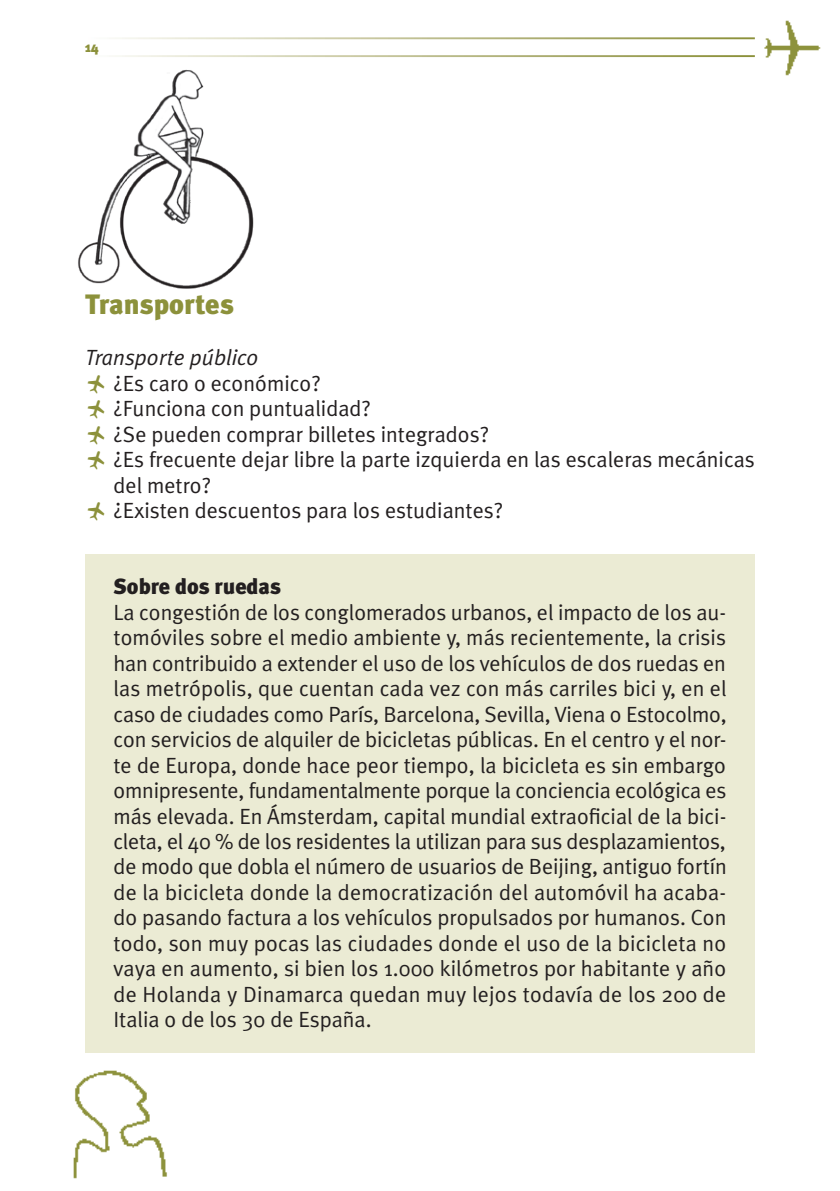
<style>
.page{position:relative;width:840px;height:1191px;background:#fff}
.page>*{position:absolute;margin:0;border:0;box-sizing:border-box;transform-origin:0 0}
.t1{font:900 28px "Meta Plus";color:#8c913b}
.t2{font:22px/25.4px "Meta Plus Normal";color:#231f20}
.t3{font:italic 22px "Meta Plus Normal";color:#231f20}
.t4{font:900 22px "Meta Plus";color:#231f20}
.t5{font:900 14px "Meta Plus";color:#8c913b}
</style>
<div class="page">
<img style="left:73px;top:1070px;width:94px;height:109px">
<div style="left:85px;top:554px;width:669px;height:498px;background:#ebebd4"></div>
<img style="left:764px;top:20px;width:57px;height:56px">
<img style="left:78px;top:69px;width:176px;height:220px">
<p class="t5" style="left:85px;top:39px;width:15px">14</p>
<p class="t1" style="left:85px;top:288px;width:150px">Transportes</p>
<p class="t3" style="left:85px;top:345px;width:175px">Transporte público</p>
<p class="t2" style="left:113px;top:370px;width:642px">¿Es caro o económico?<br>¿Funciona con puntualidad?<br>¿Se pueden comprar billetes integrados?<br>¿Es frecuente dejar libre la parte izquierda en las escaleras mecánicas del metro?<br>¿Existen descuentos para los estudiantes?</p>
<p class="t4" style="left:113px;top:574px;width:169px">Sobre dos ruedas</p>
<p class="t2" style="left:113px;top:599px;width:614px;text-align:justify">La congestión de los conglomerados urbanos, el impacto de los au&shy;tomóviles sobre el medio ambiente y, más recientemente, la crisis han contribuido a extender el uso de los vehículos de dos ruedas en las metrópolis, que cuentan cada vez con más carriles bici y, en el caso de ciudades como París, Barcelona, Sevilla, Viena o Estocolmo, con servicios de alquiler de bicicletas públicas. En el centro y el nor&shy;te de Europa, donde hace peor tiempo, la bicicleta es sin embargo omnipresente, fundamentalmente porque la conciencia ecológica es más elevada. En Ámsterdam, capital mundial extraoficial de la bici&shy;cleta, el 40 % de los residentes la utilizan para sus desplazamientos, de modo que dobla el número de usuarios de Beijing, antiguo fortín de la bicicleta donde la democratización del automóvil ha acaba&shy;do pasando factura a los vehículos propulsados por humanos. Con todo, son muy pocas las ciudades donde el uso de la bicicleta no vaya en aumento, si bien los 1.000 kilómetros por habitante y año de Holanda y Dinamarca quedan muy lejos todavía de los 200 de Italia o de los 30 de España.</p>
</div>
